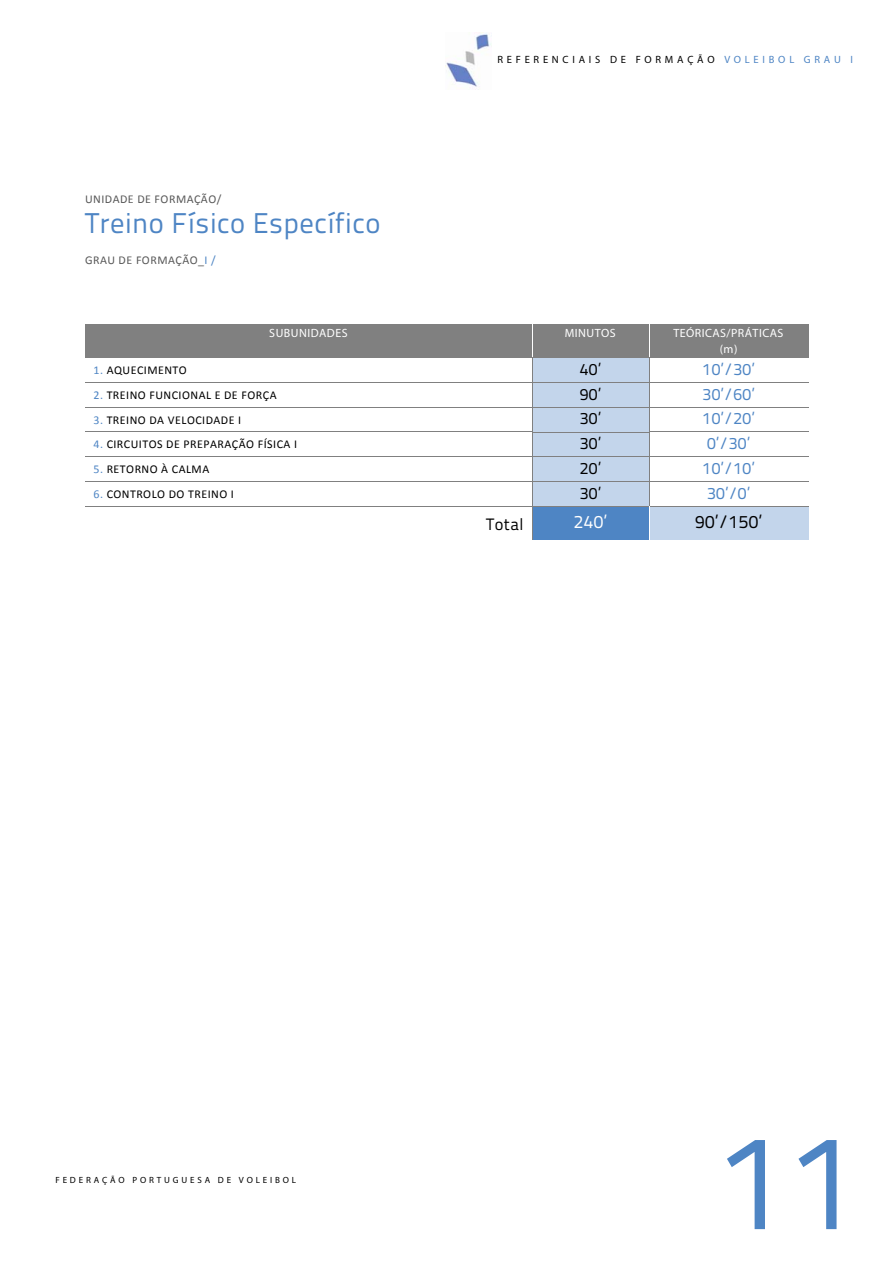
<style>
.page{position:relative;width:893px;height:1263px;background:#fff}
.page>*{position:absolute;margin:0;border:0;box-sizing:border-box;transform-origin:0 0}
.t1{font:135px "Titillium Text 14 L 400 wt";color:#4e85c4}
.t2{font:28.5px "Titillium Text 14 L 400 wt";letter-spacing:.015em;color:#4e85c4}
.t3{font:18px "Titillium Text 14 L 400 wt";color:#000}
.t4{font:18px "Titillium Text 14 L 400 wt";color:#fff}
.t5{font:16.5px "Titillium Text 14 L 400 wt";letter-spacing:.03em;color:#4e85c4}
.t6{font:16.5px "Titillium Text 14 L 400 wt";letter-spacing:.025em;color:#000}
.t7{font:12px "Calibri";letter-spacing:.04em;color:#000}
.t8{font:12px/15.9px "Myriad Pro";letter-spacing:.04em;color:#fff;text-align:center}
.t9{font:12px "Calibri";letter-spacing:.04em;color:#595959}
.t10{font:10.5px "Myriad Pro";letter-spacing:.35em;color:#000}
.t11{font:9px "Myriad Pro";letter-spacing:.32em;color:#000}
.s1{color:#4e85c4}
</style>
<div class="page">
<img style="left:446px;top:33px;width:46px;height:54px">
<div style="left:85px;top:324px;width:447px;height:33px;background:#808080"></div>
<div style="left:532px;top:324px;width:117px;height:33px;background:#808080"></div>
<div style="left:649px;top:324px;width:159px;height:33px;background:#808080"></div>
<hr style="left:532px;top:324px;width:1px;height:33px;background:#fff">
<hr style="left:649px;top:324px;width:1px;height:33px;background:#fff">
<div style="left:532px;top:358px;width:117px;height:24px;background:#c3d5eb"></div>
<hr style="left:85px;top:357px;width:447px;height:1px;background:#808080">
<hr style="left:532px;top:357px;width:117px;height:1px;background:#808080">
<hr style="left:649px;top:357px;width:159px;height:1px;background:#808080">
<div style="left:532px;top:383px;width:117px;height:24px;background:#c3d5eb"></div>
<hr style="left:85px;top:382px;width:447px;height:1px;background:#808080">
<hr style="left:532px;top:382px;width:117px;height:1px;background:#808080">
<hr style="left:649px;top:382px;width:159px;height:1px;background:#808080">
<div style="left:532px;top:408px;width:117px;height:24px;background:#c3d5eb"></div>
<hr style="left:85px;top:407px;width:447px;height:1px;background:#808080">
<hr style="left:532px;top:407px;width:117px;height:1px;background:#808080">
<hr style="left:649px;top:407px;width:159px;height:1px;background:#808080">
<div style="left:532px;top:432px;width:117px;height:24px;background:#c3d5eb"></div>
<hr style="left:85px;top:432px;width:447px;height:1px;background:#808080">
<hr style="left:532px;top:432px;width:117px;height:1px;background:#808080">
<hr style="left:649px;top:432px;width:159px;height:1px;background:#808080">
<div style="left:532px;top:457px;width:117px;height:24px;background:#c3d5eb"></div>
<hr style="left:85px;top:456px;width:447px;height:1px;background:#808080">
<hr style="left:532px;top:456px;width:117px;height:1px;background:#808080">
<hr style="left:649px;top:456px;width:159px;height:1px;background:#808080">
<div style="left:532px;top:482px;width:117px;height:24px;background:#c3d5eb"></div>
<hr style="left:85px;top:481px;width:447px;height:1px;background:#808080">
<hr style="left:532px;top:481px;width:117px;height:1px;background:#808080">
<hr style="left:649px;top:481px;width:159px;height:1px;background:#808080">
<svg style="left:532px;top:358px;width:1px;height:148px"></svg>
<svg style="left:649px;top:358px;width:1px;height:148px"></svg>
<div style="left:532px;top:507px;width:117px;height:33px;background:#4e85c4"></div>
<div style="left:649px;top:507px;width:159px;height:33px;background:#c3d5eb"></div>
<hr style="left:85px;top:506px;width:447px;height:1px;background:#808080">
<hr style="left:532px;top:506px;width:117px;height:1px;background:#808080">
<hr style="left:649px;top:506px;width:159px;height:1px;background:#808080">
<hr style="left:532px;top:507px;width:1px;height:33px;background:#808080">
<hr style="left:649px;top:507px;width:1px;height:33px;background:#fff">
<p class="t9" style="left:85px;top:194px;width:138px">UNIDADE DE FORMAÇÃO/</p>
<h2 class="t2" style="left:85px;top:212px;width:297px">Treino Físico Específico</h2>
<p class="t9" style="left:85px;top:255px;width:132px">GRAU DE FORMAÇÃO_<span class="s1">I /</span></p>
<p class="t10" style="left:497px;top:56px;width:357px">REFERENCIAIS DE FORMAÇÃO <span class="s1">VOLEIBOL GRAU I</span></p>
<p class="t8" style="left:269px;top:326px;width:80px">SUBUNIDADES</p>
<p class="t8" style="left:565px;top:326px;width:53px">MINUTOS</p>
<p class="t8" style="left:673px;top:326px;width:112px">TEÓRICAS/PRÁTICAS (m)</p>
<p class="t7" style="left:94px;top:365px;width:95px"><span class="s1">1.</span> AQUECIMENTO</p>
<h3 class="t6" style="left:580px;top:363px;width:23px">40’</h3>
<h3 class="t5" style="left:702px;top:363px;width:54px">10’/30’</h3>
<p class="t7" style="left:94px;top:390px;width:185px"><span class="s1">2.</span> TREINO FUNCIONAL E DE FORÇA</p>
<h3 class="t6" style="left:580px;top:388px;width:23px">90’</h3>
<h3 class="t5" style="left:702px;top:388px;width:54px">30’/60’</h3>
<p class="t7" style="left:94px;top:415px;width:149px"><span class="s1">3.</span> TREINO DA VELOCIDADE I</p>
<h3 class="t6" style="left:580px;top:413px;width:23px">30’</h3>
<h3 class="t5" style="left:702px;top:413px;width:54px">10’/20’</h3>
<p class="t7" style="left:94px;top:439px;width:205px"><span class="s1">4.</span> CIRCUITOS DE PREPARAÇÃO FÍSICA I</p>
<h3 class="t6" style="left:580px;top:438px;width:23px">30’</h3>
<h3 class="t5" style="left:707px;top:438px;width:44px">0’/30’</h3>
<p class="t7" style="left:94px;top:464px;width:117px"><span class="s1">5.</span> RETORNO À CALMA</p>
<h3 class="t6" style="left:580px;top:462px;width:23px">20’</h3>
<h3 class="t5" style="left:702px;top:462px;width:54px">10’/10’</h3>
<p class="t7" style="left:94px;top:489px;width:142px"><span class="s1">6.</span> CONTROLO DO TREINO I</p>
<h3 class="t6" style="left:580px;top:487px;width:23px">30’</h3>
<h3 class="t5" style="left:707px;top:487px;width:44px">30’/0’</h3>
<h3 class="t6" style="left:486px;top:518px;width:39px">Total</h3>
<h3 class="t4" style="left:574px;top:515px;width:35px">240’</h3>
<h3 class="t3" style="left:695px;top:515px;width:68px">90’/150’</h3>
<p class="t11" style="left:55px;top:1177px;width:242px">FEDERAÇÃO PORTUGUESA DE VOLEIBOL</p>
<h1 class="t1" style="left:718px;top:1134px;width:145px">11</h1>
</div>
